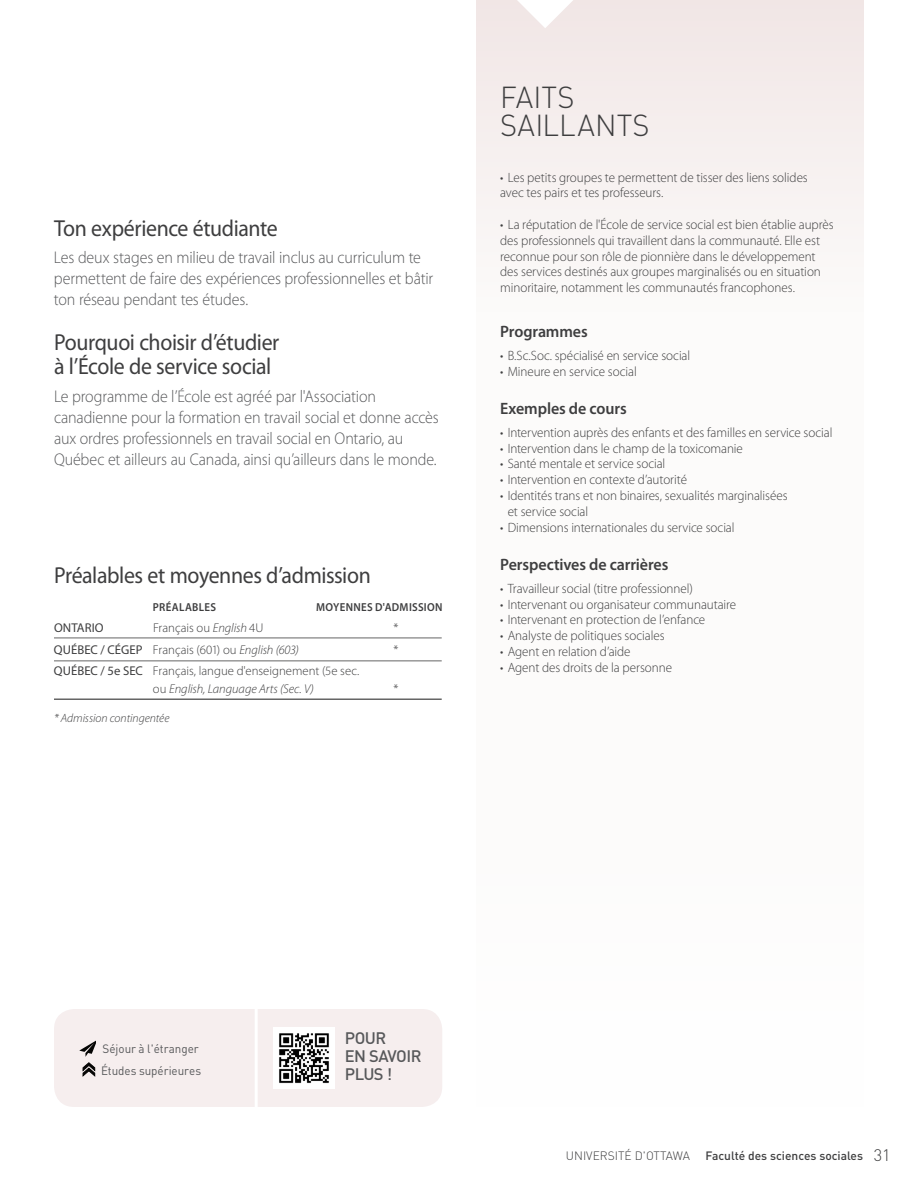
<style>
.page{position:relative;width:918px;height:1188px;background:#fff}
.page>*{position:absolute;margin:0;border:0;box-sizing:border-box;transform-origin:0 0}
.t1{font:300 30px/28.5px "DIN";letter-spacing:.01em;color:#3e3e3f}
.t2{font:23.1px/24px "Myriad Pro";letter-spacing:-.02em;color:#3e3e3f;scale:.94 1}
.t3{font:300 16.95px/21px "Myriad Pro";letter-spacing:-.01em;color:#57585a;scale:.94 1}
.t4{font:600 16.5px "Myriad Pro";letter-spacing:-.01em;color:#3e3e3f}
.t5{font:500 16.5px/18px "DIN";letter-spacing:-.03em;color:#57585a}
.t6{font:300 13.5px/15.8px "Myriad Pro";letter-spacing:-.005em;color:#3e3e3f}
.t7{font:300 12.75px/18px "Myriad Pro";color:#3e3e3f}
.t8{font:12.75px "Myriad Pro";color:#3e3e3f}
.t9{font:12px/22.5px "DIN";letter-spacing:-.005em;color:#57585a}
.t10{font:500 12px "DIN";color:#3e3e3f}
.t11{font:italic 300 12px "Myriad Pro";letter-spacing:-.005em;color:#3e3e3f}
.t12{font:300 12px "DIN";color:#3e3e3f}
.t13{font:600 11.55px "Myriad Pro";letter-spacing:.03em;color:#3e3e3f;scale:.94 1}
.s1{font-style:italic}
.s2{font-weight:300;font-size:16.5px}
</style>
<div class="page">
<div style="left:477px;top:0;width:387px;height:1107px;background:#fcfbfa"></div>
<div style="left:477px;top:0;width:387px;height:338px;background:#f7f1f0"></div>
<svg style="left:517px;top:0;width:56px;height:28px"></svg>
<div style="left:54px;top:1009px;width:388px;height:98px;background:#f6eeee;border-radius:20px"></div>
<svg style="left:79px;top:1040px;width:17px;height:37px"></svg>
<hr style="left:54px;top:638px;width:388px;height:1px;background:#3e3e3f">
<hr style="left:54px;top:661px;width:388px;height:1px;background:#3e3e3f">
<hr style="left:54px;top:698px;width:388px;height:2px;background:#3e3e3f">
<hr style="left:255px;top:1009px;width:3px;height:98px;background:#fff">
<img style="left:274px;top:1028px;width:60px;height:60px">
<h3 class="t2" style="left:54px;top:215px;width:240px">Ton expérience étudiante</h3>
<p class="t3" style="left:54px;top:247px;width:405px">Les deux stages en milieu de travail inclus au curriculum te permettent de faire des expériences professionnelles et bâtir ton réseau pendant tes études.</p>
<h3 class="t2" style="left:54px;top:330px;width:241px">Pourquoi choisir d’étudier à l’École de service social</h3>
<p class="t3" style="left:54px;top:386px;width:411px">Le programme de l’École est agréé par l'Association canadienne pour la formation en travail social et donne accès aux ordres professionnels en travail social en Ontario, au Québec et ailleurs au Canada, ainsi qu’ailleurs dans le monde.</p>
<h3 class="t2" style="left:54px;top:563px;width:339px">Préalables et moyennes d’admission</h3>
<p class="t13" style="left:153px;top:599px;width:69px">PRÉALABLES</p>
<p class="t13" style="left:316px;top:599px;width:136px">MOYENNES D'ADMISSION</p>
<p class="t8" style="left:54px;top:620px;width:51px">ONTARIO</p>
<p class="t7" style="left:153px;top:619px;width:112px">Français ou <span class="s1">English</span> 4U</p>
<p class="t7" style="left:394px;top:619px;width:6px">*</p>
<p class="t8" style="left:54px;top:641px;width:90px">QUÉBEC / CÉGEP</p>
<p class="t7" style="left:153px;top:640px;width:147px">Français (601) ou <span class="s1">English (603)</span></p>
<p class="t7" style="left:394px;top:640px;width:6px">*</p>
<p class="t8" style="left:54px;top:663px;width:90px">QUÉBEC / 5e SEC</p>
<p class="t7" style="left:153px;top:662px;width:208px">Français, langue d'enseignement (5e sec. ou <span class="s1">English, Language Arts (Sec. V)</span></p>
<p class="t7" style="left:394px;top:680px;width:6px">*</p>
<p class="t11" style="left:54px;top:710px;width:117px">* Admission contingentée</p>
<h3 class="t1" style="left:500px;top:83px;width:151px">FAITS<br>SAILLANTS</h3>
<p class="t6" style="left:500px;top:169px;width:309px">• Les petits groupes te permettent de tisser des liens solides avec tes pairs et tes professeurs.</p>
<p class="t6" style="left:500px;top:216px;width:335px">• La réputation de l'École de service social est bien établie auprès des professionnels qui travaillent dans la communauté. Elle est reconnue pour son rôle de pionnière dans le développement des services destinés aux groupes marginalisés ou en situation minoritaire, notamment les communautés francophones.</p>
<p class="t4" style="left:500px;top:321px;width:89px">Programmes</p>
<p class="t6" style="left:500px;top:348px;width:192px">• B.Sc.Soc. spécialisé en service social</p>
<p class="t6" style="left:500px;top:363px;width:138px">• Mineure en service social</p>
<p class="t4" style="left:500px;top:398px;width:128px">Exemples de cours</p>
<p class="t6" style="left:500px;top:424px;width:334px">• Intervention auprès des enfants et des familles en service social</p>
<p class="t6" style="left:500px;top:440px;width:244px">• Intervention dans le champ de la toxicomanie</p>
<p class="t6" style="left:500px;top:456px;width:167px">• Santé mentale et service social</p>
<p class="t6" style="left:500px;top:472px;width:188px">• Intervention en contexte d’autorité</p>
<p class="t6" style="left:508px;top:488px;width:281px;text-indent:-8px">• Identités trans et non binaires, sexualités marginalisées et service social</p>
<p class="t6" style="left:500px;top:519px;width:236px">• Dimensions internationales du service social</p>
<p class="t4" style="left:500px;top:554px;width:170px">Perspectives de carrières</p>
<p class="t6" style="left:500px;top:580px;width:194px">• Travailleur social (titre professionnel)</p>
<p class="t6" style="left:500px;top:596px;width:238px">• Intervenant ou organisateur communautaire</p>
<p class="t6" style="left:500px;top:612px;width:207px">• Intervenant en protection de l’enfance</p>
<p class="t6" style="left:500px;top:628px;width:166px">• Analyste de politiques sociales</p>
<p class="t6" style="left:500px;top:644px;width:132px">• Agent en relation d’aide</p>
<p class="t6" style="left:500px;top:659px;width:173px">• Agent des droits de la personne</p>
<p class="t9" style="left:101px;top:1037px;width:102px">Séjour à l'étranger<br>Études supérieures</p>
<p class="t5" style="left:345px;top:1028px;width:78px">Pour<br>en savoir<br>Plus !</p>
<p class="t12" style="left:566px;top:1148px;width:126px">UNIVERSITÉ D'OTTAWA</p>
<p class="t10" style="left:705px;top:1148px;width:187px">Faculté des sciences sociales <span class="s2">31</span></p>
</div>
